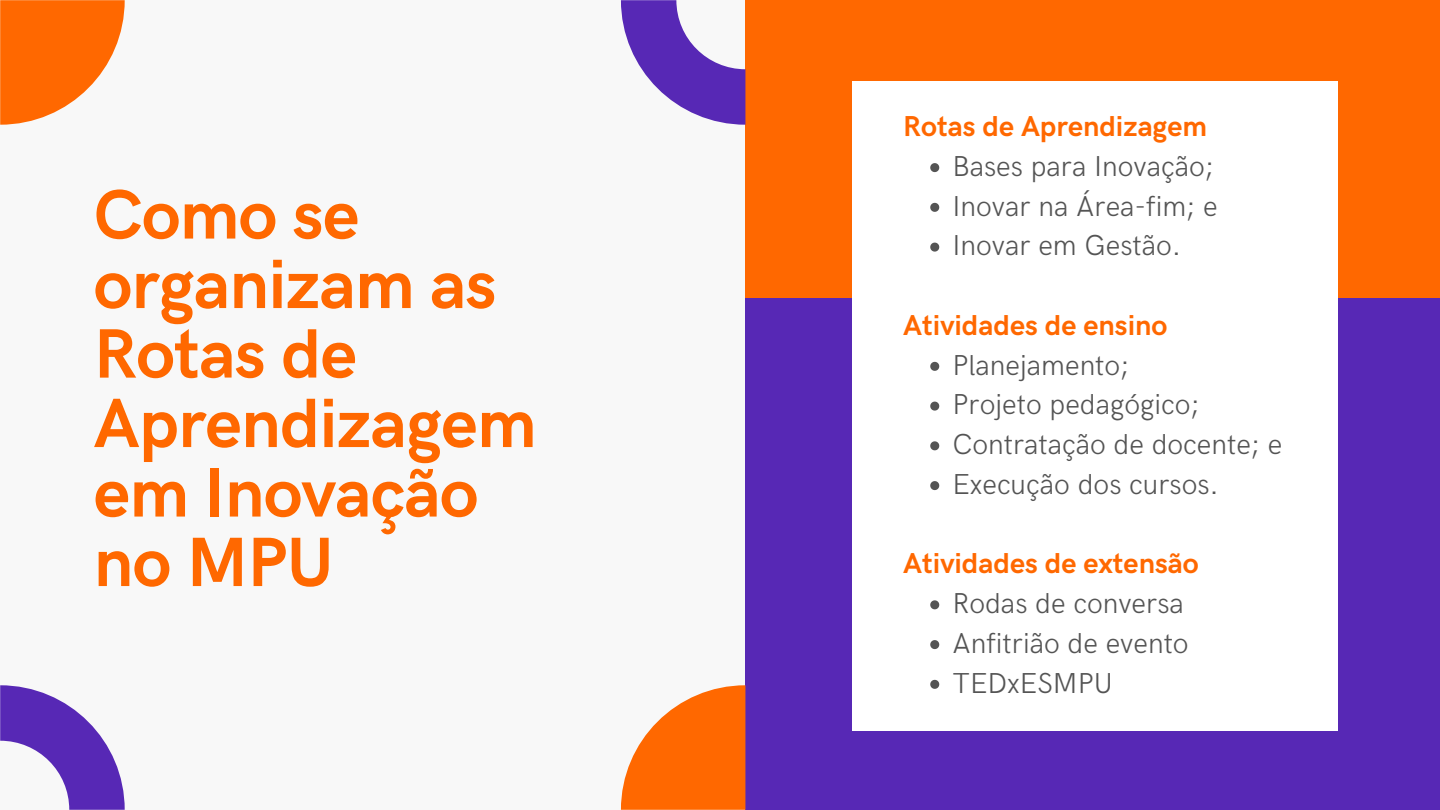
<style>
.page{position:relative;width:1440px;height:810px;background:#f8f8f8}
.page>*{position:absolute;margin:0;border:0;box-sizing:border-box;transform-origin:0 0}
.t1{font:700 70px/69.5px "HK Grotesk";letter-spacing:-.01em;color:#ff6800}
.t2{font:300 28.9px/39.8px "HK Grotesk";color:#545454}
.t3{font:700 28.9px "HK Grotesk";color:#ff6800}
</style>
<div class="page">
<div style="left:746px;top:0;width:694px;height:810px;background:#ff6800"></div>
<div style="left:746px;top:298px;width:694px;height:512px;background:#5728b5"></div>
<svg style="left:0;top:0;width:125px;height:125px"></svg>
<svg style="left:621px;top:685px;width:124px;height:125px"></svg>
<svg style="left:0;top:685px;width:125px;height:125px"></svg>
<svg style="left:621px;top:0;width:124px;height:125px"></svg>
<div style="left:852px;top:81px;width:485px;height:433px;background:#fff"></div>
<div style="left:852px;top:297px;width:485px;height:433px;background:#fff"></div>
<svg style="left:930px;top:163px;width:9px;height:9px"></svg>
<svg style="left:930px;top:203px;width:9px;height:9px"></svg>
<svg style="left:930px;top:243px;width:9px;height:9px"></svg>
<svg style="left:930px;top:362px;width:9px;height:9px"></svg>
<svg style="left:930px;top:402px;width:9px;height:9px"></svg>
<svg style="left:930px;top:441px;width:9px;height:9px"></svg>
<svg style="left:930px;top:481px;width:9px;height:9px"></svg>
<svg style="left:930px;top:600px;width:9px;height:9px"></svg>
<svg style="left:930px;top:640px;width:9px;height:9px"></svg>
<svg style="left:930px;top:680px;width:9px;height:9px"></svg>
<h1 class="t1" style="left:94px;top:183px;width:444px">Como se organizam as<br>Rotas de<br>Aprendizagem em Inovação no MPU</h1>
<p class="t3" style="left:903px;top:110px;width:305px">Rotas de Aprendizagem</p>
<p class="t2" style="left:952px;top:147px;width:267px">Bases para Inovação;<br>Inovar na Área-fim; e<br>Inovar em Gestão.</p>
<p class="t3" style="left:903px;top:309px;width:266px">Atividades de ensino</p>
<p class="t2" style="left:952px;top:346px;width:331px">Planejamento;<br>Projeto pedagógico;<br>Contratação de docente; e<br>Execução dos cursos.</p>
<p class="t3" style="left:903px;top:547px;width:297px">Atividades de extensão</p>
<p class="t2" style="left:952px;top:585px;width:238px">Rodas de conversa<br>Anfitrião de evento<br>TEDxESMPU</p>
</div>
